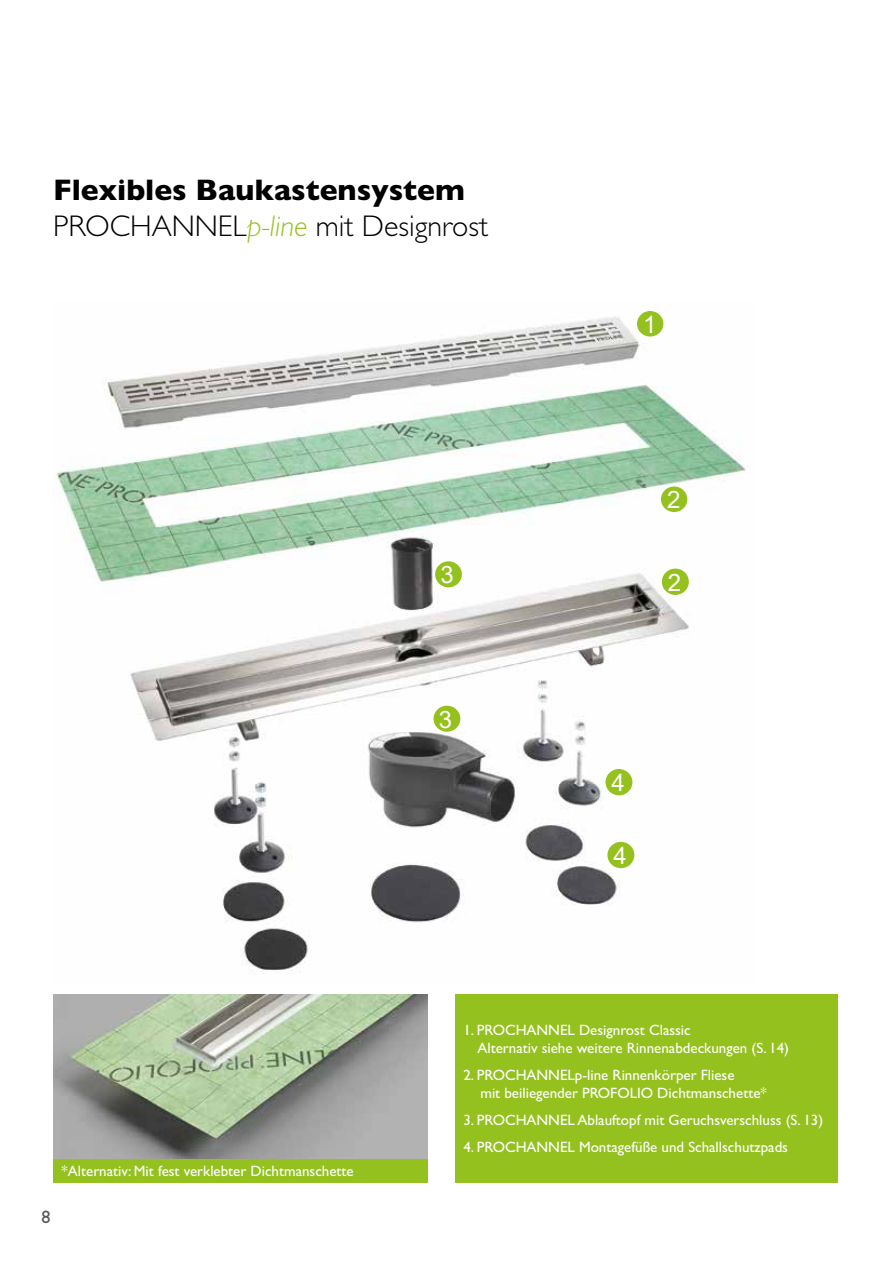
<style>
.page{position:relative;width:893px;height:1263px;background:#fff}
.page>*{position:absolute;margin:0;border:0;box-sizing:border-box;transform-origin:0 0}
.t1{font:700 30px/36px "Gill Sans";color:#000}
.t2{font:24px "Arial";color:#fff}
.t3{font:18px "Gill Sans";color:#575756}
.t4{font:15px/18px "Gill Sans";color:#fff}
.s1{font-weight:300}
.s2{font-weight:300;font-style:italic;color:#95c11f}
</style>
<div class="page">
<img style="left:56px;top:311px;width:690px;height:663px">
<div style="left:638px;top:312px;width:25px;height:24px;background:#95c11f;border-radius:50%"></div>
<div style="left:637px;top:311px;width:26px;height:26px;border:2px solid #95c11f;border-radius:50%"></div>
<div style="left:662px;top:487px;width:25px;height:24px;background:#95c11f;border-radius:50%"></div>
<div style="left:661px;top:486px;width:26px;height:26px;border:2px solid #95c11f;border-radius:50%"></div>
<div style="left:663px;top:569px;width:25px;height:25px;background:#95c11f;border-radius:50%"></div>
<div style="left:662px;top:569px;width:27px;height:26px;border:2px solid #95c11f;border-radius:50%"></div>
<div style="left:436px;top:562px;width:25px;height:25px;background:#95c11f;border-radius:50%"></div>
<div style="left:435px;top:561px;width:27px;height:26px;border:2px solid #95c11f;border-radius:50%"></div>
<div style="left:434px;top:706px;width:26px;height:25px;background:#95c11f;border-radius:50%"></div>
<div style="left:433px;top:706px;width:27px;height:26px;border:2px solid #95c11f;border-radius:50%"></div>
<div style="left:606px;top:770px;width:26px;height:24px;background:#95c11f;border-radius:50%"></div>
<div style="left:605px;top:769px;width:27px;height:26px;border:2px solid #95c11f;border-radius:50%"></div>
<div style="left:608px;top:843px;width:26px;height:24px;background:#95c11f;border-radius:50%"></div>
<div style="left:607px;top:842px;width:27px;height:26px;border:2px solid #95c11f;border-radius:50%"></div>
<div style="left:455px;top:994px;width:383px;height:188px;background:#95c11f"></div>
<img style="left:53px;top:994px;width:374px;height:165px">
<div style="left:53px;top:1159px;width:374px;height:24px;background:#95c11f"></div>
<h1 class="t1" style="left:53px;top:171px;width:436px">Flexibles Baukastensystem<br><span class="s1">PROCHANNEL</span><span class="s2">p-line</span> <span class="s1">mit Designrost</span></h1>
<h2 class="t2" style="left:440px;top:558px;width:15px">3</h2>
<h2 class="t2" style="left:439px;top:703px;width:15px">3</h2>
<h2 class="t2" style="left:643px;top:308px;width:15px">1</h2>
<h2 class="t2" style="left:667px;top:483px;width:15px">2</h2>
<h2 class="t2" style="left:668px;top:566px;width:15px">2</h2>
<h2 class="t2" style="left:612px;top:766px;width:15px">4</h2>
<h2 class="t2" style="left:613px;top:839px;width:15px">4</h2>
<p class="t4" style="left:62px;top:1162px;width:294px">*Alternativ: Mit fest verklebter Dichtmanschette</p>
<p class="t3" style="left:41px;top:1206px;width:10px">8</p>
<p class="t4" style="left:477px;top:1021px;width:313px;text-indent:-14px">1. PROCHANNEL Designrost Classic<br>Alternativ siehe weitere Rinnenabdeckungen (S. 14)</p>
<p class="t4" style="left:480px;top:1066px;width:288px;text-indent:-17px">2. PROCHANNELp-line Rinnenkörper Fliese<br>mit beiliegender PROFOLIO Dichtmanschette*</p>
<p class="t4" style="left:463px;top:1111px;width:361px">3. PROCHANNEL Ablauftopf mit Geruchsverschluss (S. 13)</p>
<p class="t4" style="left:463px;top:1138px;width:326px">4. PROCHANNEL Montagefüße und Schallschutzpads</p>
</div>
